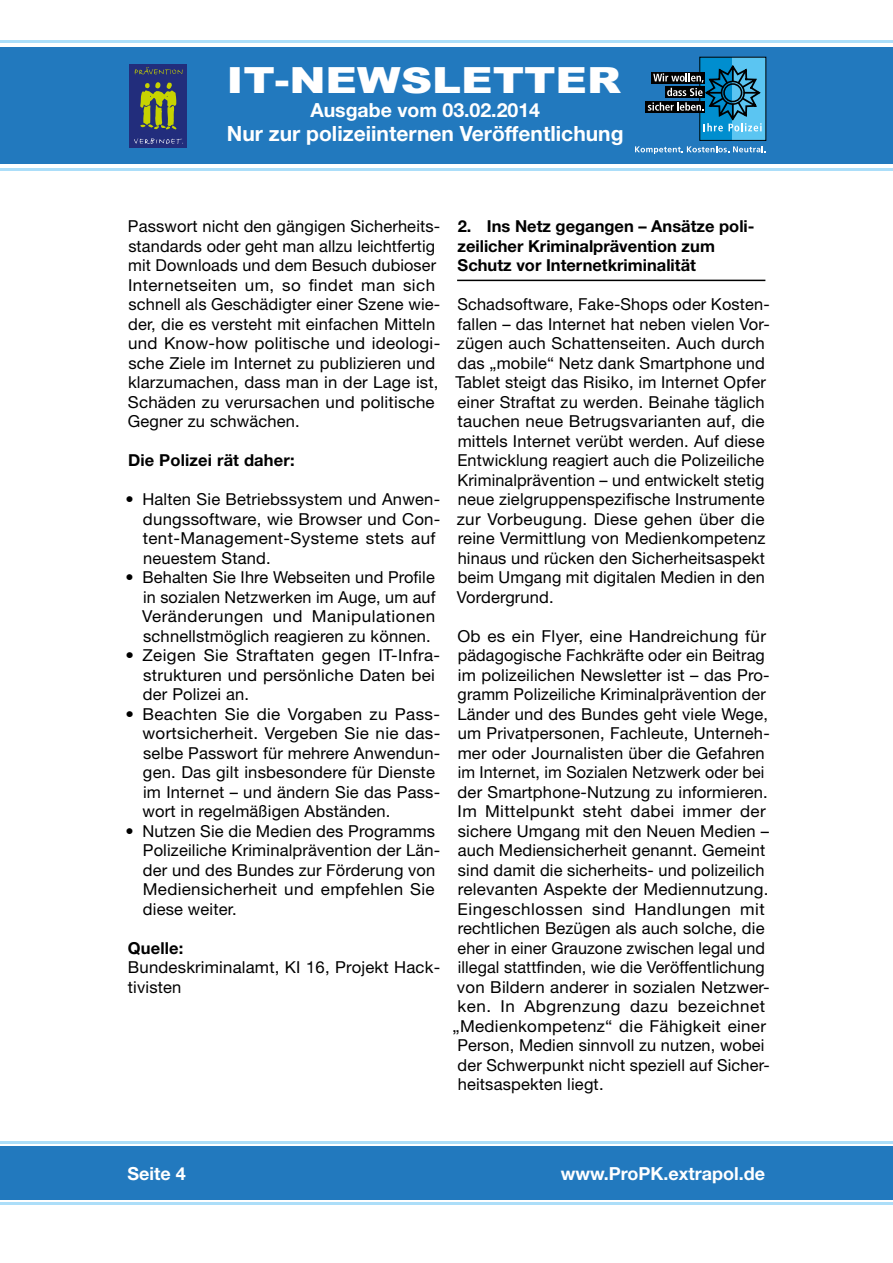
<style>
.page{position:relative;width:893px;height:1263px;background:#fff}
.page>*{position:absolute;margin:0;border:0;box-sizing:border-box;transform-origin:0 0}
.t1{font:900 36px "Arial";color:#fff;scale:1.21 1}
.t2{font:700 21px "Helvetica Neue LT";color:#fff}
.t3{font:700 19.5px "Helvetica Neue LT";color:#fff}
.t4{font:700 18px "Helvetica Neue LT";color:#fff}
.t5{font:16.5px/19.5px "Helvetica Neue LT";letter-spacing:.01em;color:#000}
.t6{font:700 16.5px/19.5px "Helvetica Neue LT";color:#000}
.t7{font:16.5px "Helvetica Neue LT";letter-spacing:.03em;color:#000}
</style>
<div class="page">
<hr style="left:0;top:40px;width:893px;height:2px;background:#acdef9">
<hr style="left:0;top:168px;width:893px;height:3px;background:#acdef9">
<hr style="left:0;top:1141px;width:893px;height:3px;background:#acdef9">
<hr style="left:0;top:1202px;width:893px;height:2px;background:#acdef9">
<div style="left:0;top:47px;width:893px;height:116px;background:#2279be"></div>
<div style="left:0;top:1146px;width:893px;height:53px;background:#2279be"></div>
<svg style="left:635px;top:146px;width:130px;height:7px"></svg>
<div style="left:700px;top:57px;width:33px;height:83px;background:#008ecf"></div>
<div style="left:733px;top:57px;width:33px;height:83px;background:#5bc5f2"></div>
<div style="left:700px;top:57px;width:66px;height:84px;border:1px solid #000"></div>
<svg style="left:646px;top:101px;width:2px;height:12px"></svg>
<svg style="left:648px;top:63px;width:114px;height:68px"></svg>
<div style="left:130px;top:64px;width:57px;height:83px;background:#222d7c"></div>
<svg style="left:140px;top:82px;width:37px;height:47px"></svg>
<svg style="left:134px;top:138px;width:49px;height:6px"></svg>
<svg style="left:135px;top:67px;width:48px;height:7px"></svg>
<hr style="left:457px;top:280px;width:308px;height:1px;background:#000">
<h1 class="t1" style="left:226px;top:58px;width:328px">IT-NEWSLETTER</h1>
<p class="t3" style="left:310px;top:98px;width:231px">Ausgabe vom 03.02.2014</p>
<p class="t2" style="left:227px;top:121px;width:398px">Nur zur polizeiinternen Veröffentlichung</p>
<p class="t5" style="left:128px;top:216px;width:314px">Passwort nicht den gängigen Sicherheits&shy;standards oder geht man allzu leichtfertig mit Downloads und dem Besuch dubioser Internetseiten um, so findet man sich schnell als Geschädigter einer Szene wie&shy;der, die es versteht mit einfachen Mitteln und Know-how politische und ideologi&shy;sche Ziele im Internet zu publizieren und klarzumachen, dass man in der Lage ist, Schäden zu verursachen und politische Gegner zu schwächen.</p>
<p class="t6" style="left:128px;top:450px;width:168px">Die Polizei rät daher:</p>
<p class="t5" style="left:143px;top:489px;width:299px;text-indent:-17px">• Halten Sie Betriebssystem und Anwen&shy;dungssoftware, wie Browser und Con&shy;tent-Management-Systeme stets auf neuestem Stand.</p>
<p class="t5" style="left:142px;top:567px;width:295px;text-align:justify;text-indent:-17px">• Behalten Sie Ihre Webseiten und Profile in sozialen Netzwerken im Auge, um auf Veränderungen und Manipulationen schnellstmöglich reagieren zu können.</p>
<p class="t5" style="left:143px;top:645px;width:299px;text-indent:-17px">• Zeigen Sie Straftaten gegen IT-Infra&shy;strukturen und persönliche Daten bei der Polizei an.</p>
<p class="t5" style="left:142px;top:704px;width:299px;text-indent:-17px">• Beachten Sie die Vorgaben zu Pass&shy;wortsicherheit. Vergeben Sie nie das&shy;selbe Passwort für mehrere Anwendun&shy;gen. Das gilt insbesondere für Dienste im Internet – und ändern Sie das Pass&shy;wort in regelmäßigen Abständen.</p>
<p class="t5" style="left:143px;top:821px;width:299px;text-indent:-17px">• Nutzen Sie die Medien des Programms Polizeiliche Kriminalprävention der Län&shy;der und des Bundes zur Förderung von Mediensicherheit und empfehlen Sie diese weiter.</p>
<p class="t6" style="left:128px;top:938px;width:57px">Quelle:</p>
<p class="t5" style="left:128px;top:957px;width:314px">Bundeskriminalamt, KI 16, Projekt Hack&shy;tivisten</p>
<p class="t6" style="left:457px;top:216px;width:299px">2. Ins Netz gegangen – Ansätze poli&shy;zeilicher Kriminalprävention zum<br>Schutz vor Internetkriminalität</p>
<p class="t5" style="left:455px;top:294px;width:316px">Schadsoftware, Fake-Shops oder Kosten&shy;fallen – das Internet hat neben vielen Vor&shy;zügen auch Schattenseiten. Auch durch das „mobile“ Netz dank Smartphone und Tablet steigt das Risiko, im Internet Opfer einer Straftat zu werden. Beinahe täglich tauchen neue Betrugsvarianten auf, die mittels Internet verübt werden. Auf diese Entwicklung reagiert auch die Polizeiliche Kriminalprävention – und entwickelt stetig neue zielgruppenspezifische Instrumente zur Vorbeugung. Diese gehen über die reine Vermittlung von Medienkompetenz hinaus und rücken den Sicherheitsaspekt beim Umgang mit digitalen Medien in den Vordergrund.</p>
<p class="t5" style="left:457px;top:626px;width:310px">Ob es ein Flyer, eine Handreichung für</p>
<p class="t5" style="left:458px;top:645px;width:309px">pädagogische Fachkräfte oder ein Beitrag</p>
<p class="t5" style="left:458px;top:665px;width:313px">im polizeilichen Newsletter ist – das Pro-</p>
<p class="t5" style="left:458px;top:684px;width:310px">gramm Polizeiliche Kriminalprävention der</p>
<p class="t5" style="left:457px;top:704px;width:312px">Länder und des Bundes geht viele Wege,</p>
<p class="t5" style="left:458px;top:723px;width:314px">um Privatpersonen, Fachleute, Unterneh-</p>
<p class="t5" style="left:458px;top:743px;width:308px">mer oder Journalisten über die Gefahren</p>
<p class="t5" style="left:458px;top:762px;width:308px">im Internet, im Sozialen Netzwerk oder bei</p>
<p class="t5" style="left:458px;top:782px;width:312px">der Smartphone-Nutzung zu informieren.</p>
<p class="t5" style="left:458px;top:801px;width:310px">Im Mittelpunkt steht dabei immer der</p>
<p class="t5" style="left:458px;top:821px;width:312px">sichere Umgang mit den Neuen Medien –</p>
<p class="t5" style="left:458px;top:840px;width:309px">auch Mediensicherheit genannt. Gemeint</p>
<p class="t5" style="left:458px;top:860px;width:308px">sind damit die sicherheits- und polizeilich</p>
<p class="t5" style="left:458px;top:879px;width:312px">relevanten Aspekte der Mediennutzung.</p>
<p class="t7" style="left:457px;top:899px;width:309px">Eingeschlossen sind Handlungen mit</p>
<p class="t5" style="left:458px;top:918px;width:308px">rechtlichen Bezügen als auch solche, die</p>
<p class="t5" style="left:458px;top:938px;width:309px">eher in einer Grauzone zwischen legal und</p>
<p class="t5" style="left:458px;top:957px;width:309px">illegal stattfinden, wie die Veröffentlichung</p>
<p class="t5" style="left:457px;top:977px;width:314px">von Bildern anderer in sozialen Netzwer-</p>
<p class="t7" style="left:458px;top:996px;width:309px">ken. In Abgrenzung dazu bezeichnet</p>
<p class="t5" style="left:452px;top:1016px;width:315px">„Medienkompetenz“ die Fähigkeit einer</p>
<p class="t5" style="left:457px;top:1035px;width:309px">Person, Medien sinnvoll zu nutzen, wobei</p>
<p class="t5" style="left:458px;top:1055px;width:314px">der Schwerpunkt nicht speziell auf Sicher-</p>
<p class="t5" style="left:458px;top:1074px;width:147px">heitsaspekten liegt.</p>
<p class="t4" style="left:128px;top:1162px;width:60px">Seite 4</p>
<p class="t4" style="left:561px;top:1162px;width:206px">www.ProPK.extrapol.de</p>
</div>
